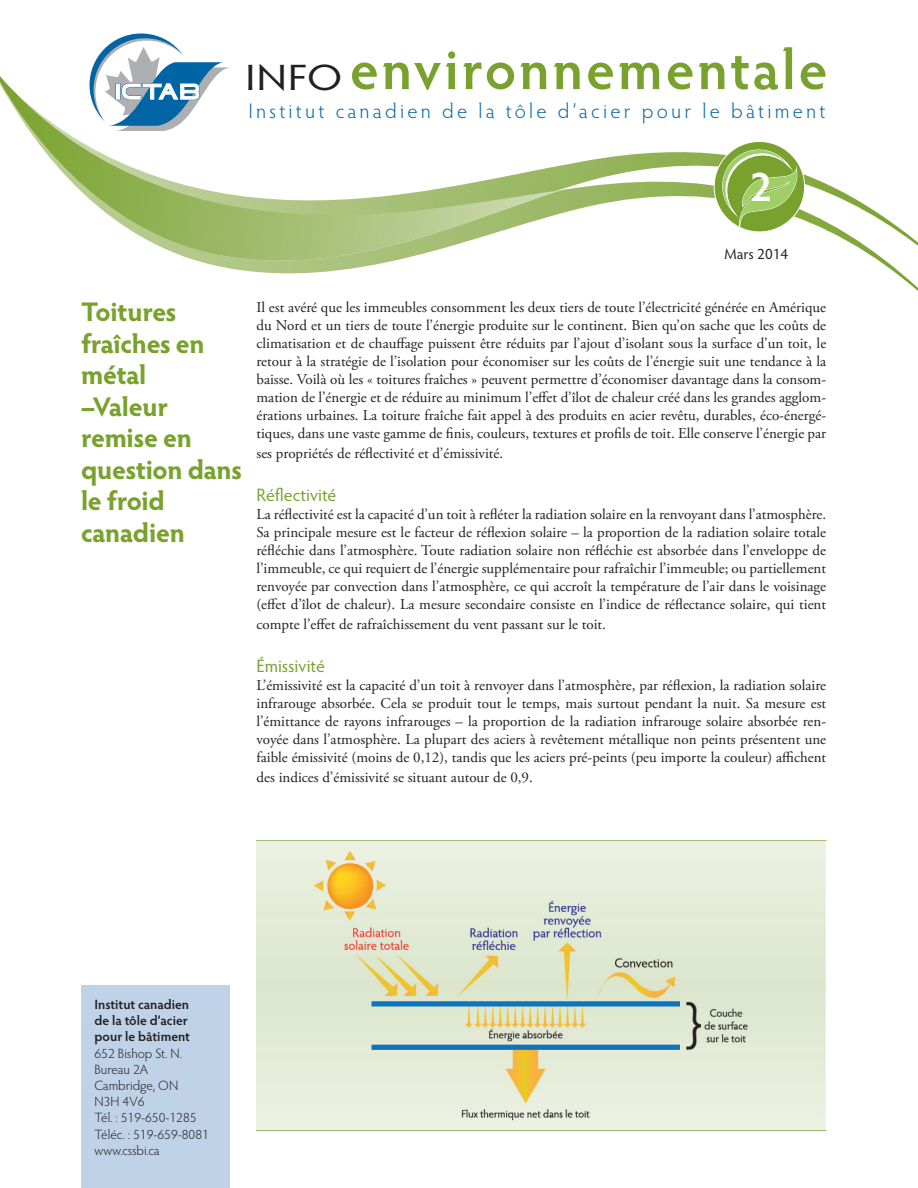
<style>
.page{position:relative;width:918px;height:1188px;background:#fff}
.page>*{position:absolute;margin:0;border:0;box-sizing:border-box;transform-origin:0 0}
.t1{font:600 57px "Hypatia Sans Pro";letter-spacing:.05em;color:#78a22d}
.t2{font:600 42px "Hypatia Sans Pro";color:#fff}
.t3{font:36.75px "Hypatia Sans Pro";color:#231f20;scale:1.2 1}
.t4{font:700 27px "Hypatia Sans Pro";letter-spacing:-.01em;color:#78a22d}
.t5{font:300 21px "Hypatia Sans Pro";letter-spacing:.155em;color:#0065a4}
.t6{font:18px "Hypatia Sans Pro";letter-spacing:-.005em;color:#78a22d}
.t7{font:15px/18px "Adobe Garamond Pro";color:#231f20;text-align:justify}
.t8{font:15px "Hypatia Sans Pro";color:#231f20}
.t9{font:300 13.5px "Hypatia Sans Pro";color:#231f20}
.t10{font:600 13.5px "Hypatia Sans Pro";color:#231f20}
</style>
<div class="page">
<svg style="left:90px;top:33px;width:139px;height:43px"></svg>
<svg style="left:561px;top:152px;width:357px;height:139px"></svg>
<svg style="left:0;top:76px;width:561px;height:198px"></svg>
<svg style="left:714px;top:141px;width:91px;height:91px"></svg>
<svg style="left:721px;top:148px;width:78px;height:84px;background:#99bd60"></svg>
<div style="left:81px;top:986px;width:149px;height:202px;background:#c0d2e8"></div>
<img style="left:256px;top:840px;width:570px;height:292px">
<p class="t1" style="left:350px;top:30px;width:479px">environnementale</p>
<p class="t5" style="left:248px;top:97px;width:578px">Institut canadien de la tôle d’acier pour le bâtiment</p>
<p class="t3" style="left:245px;top:52px;width:82px">INFO</p>
<p class="t2" style="left:750px;top:158px;width:24px">2</p>
<p class="t8" style="left:725px;top:244px;width:65px">Mars 2014</p>
<p class="t4" style="left:81px;top:293px;width:97px">Toitures</p>
<p class="t4" style="left:81px;top:324px;width:125px">fraîches en</p>
<p class="t4" style="left:81px;top:356px;width:67px">métal</p>
<p class="t4" style="left:81px;top:387px;width:89px">–Valeur</p>
<p class="t4" style="left:81px;top:419px;width:112px">remise en</p>
<p class="t4" style="left:81px;top:450px;width:163px">question dans</p>
<p class="t4" style="left:81px;top:482px;width:85px">le froid</p>
<p class="t4" style="left:81px;top:513px;width:105px">canadien</p>
<p class="t7" style="left:256px;top:299px;width:571px">Il est avéré que les immeubles consomment les deux tiers de toute l’électricité générée en Amérique du Nord et un tiers de toute l’énergie produite sur le continent. Bien qu’on sache que les coûts de climatisation et de chauffage puissent être réduits par l’ajout d’isolant sous la surface d’un toit, le retour à la stratégie de l’isolation pour économiser sur les coûts de l’énergie suit une tendance à la baisse. Voilà où les « toitures fraîches » peuvent permettre d’économiser davantage dans la consom&shy;mation de l’énergie et de réduire au minimum l’effet d’îlot de chaleur créé dans les grandes agglom&shy;érations urbaines. La toiture fraîche fait appel à des produits en acier revêtu, durables, éco-énergé&shy;tiques, dans une vaste gamme de finis, couleurs, textures et profils de toit. Elle conserve l’énergie par</p>
<p class="t7" style="left:256px;top:445px;width:248px">ses propriétés de réflectivité et d’émissivité.</p>
<p class="t6" style="left:256px;top:483px;width:82px">Réflectivité</p>
<p class="t7" style="left:256px;top:506px;width:571px">La réflectivité est la capacité d’un toit à refléter la radiation solaire en la renvoyant dans l’atmosphère.<br>Sa principale mesure est le facteur de réflexion solaire – la proportion de la radiation solaire totale réfléchie dans l’atmosphère. Toute radiation solaire non réfléchie est absorbée dans l’enveloppe de l’immeuble, ce qui requiert de l’énergie supplémentaire pour rafraîchir l’immeuble; ou partiellement renvoyée par convection dans l’atmosphère, ce qui accroît la température de l’air dans le voisinage (effet d’îlot de chaleur). La mesure secondaire consiste en l’indice de réflectance solaire, qui tient</p>
<p class="t7" style="left:256px;top:616px;width:351px">compte l’effet de rafraîchissement du vent passant sur le toit.</p>
<p class="t6" style="left:256px;top:654px;width:70px">Émissivité</p>
<p class="t7" style="left:256px;top:677px;width:571px">L’émissivité est la capacité d’un toit à renvoyer dans l’atmosphère, par réflexion, la radiation solaire infrarouge absorbée. Cela se produit tout le temps, mais surtout pendant la nuit. Sa mesure est l’émittance de rayons infrarouges – la proportion de la radiation infrarouge solaire absorbée ren&shy;voyée dans l’atmosphère. La plupart des aciers à revêtement métallique non peints présentent une faible émissivité (moins de 0,12), tandis que les aciers pré-peints (peu importe la couleur) affichent</p>
<p class="t7" style="left:256px;top:769px;width:278px">des indices d’émissivité se situant autour de 0,9.</p>
<p class="t10" style="left:94px;top:995px;width:96px">Institut canadien</p>
<p class="t10" style="left:94px;top:1011px;width:95px">de la tôle d’acier</p>
<p class="t10" style="left:94px;top:1027px;width:97px">pour le bâtiment</p>
<p class="t9" style="left:94px;top:1044px;width:89px">652 Bishop St. N.</p>
<p class="t9" style="left:94px;top:1060px;width:55px">Bureau 2A</p>
<p class="t9" style="left:94px;top:1076px;width:85px">Cambridge, ON</p>
<p class="t9" style="left:94px;top:1093px;width:52px">N3H 4V6</p>
<p class="t9" style="left:94px;top:1109px;width:104px">Tél. : 519-650-1285</p>
<p class="t9" style="left:94px;top:1125px;width:116px">Téléc. : 519-659-8081</p>
<p class="t9" style="left:94px;top:1141px;width:67px">www.cssbi.ca</p>
</div>
